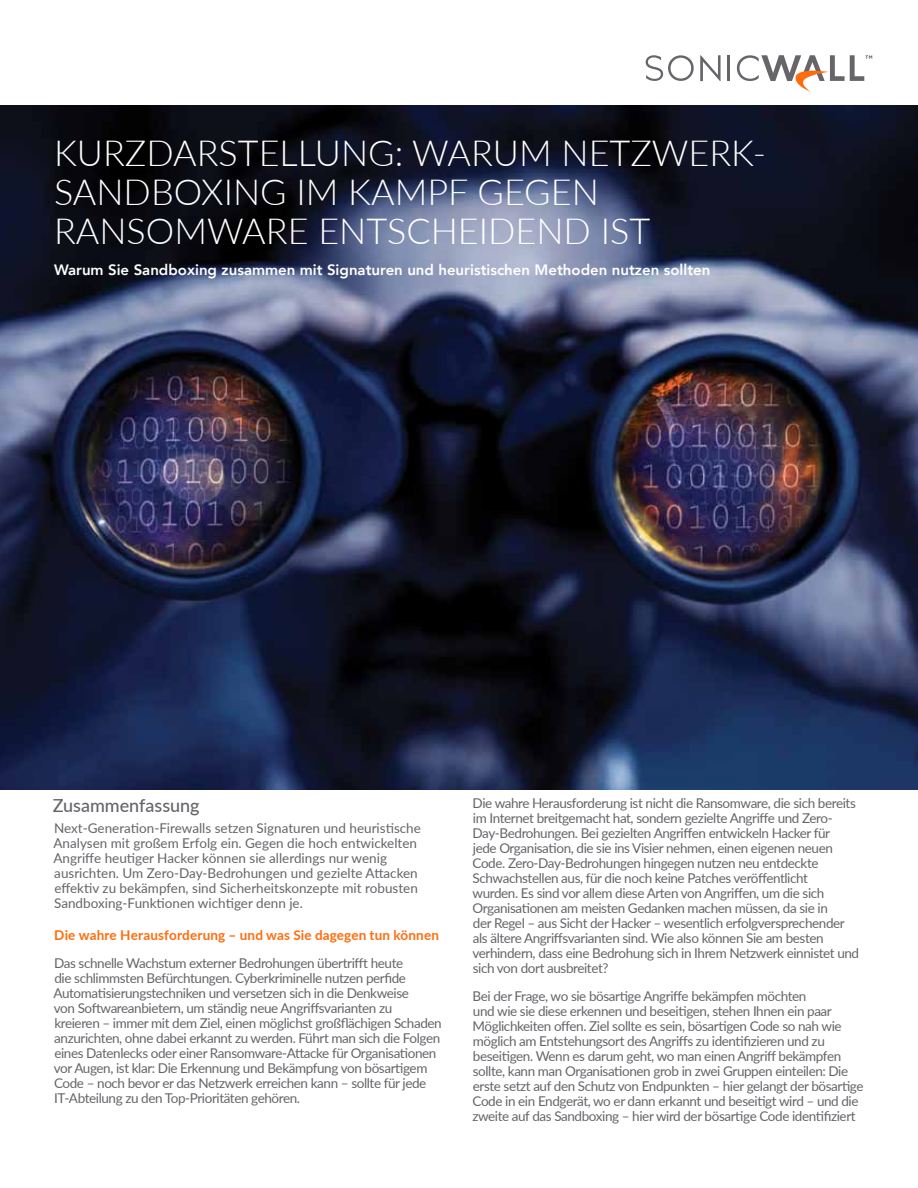
<style>
.page{position:relative;width:918px;height:1188px;background:#fff}
.page>*{position:absolute;margin:0;border:0;box-sizing:border-box;transform-origin:0 0}
.t1{font:300 36px/39px "Lato";color:#fff}
.t2{font:500 18px "Lato";color:#646569}
.t3{font:800 15px "Avenir";color:#fff}
.t4{font:13.5px/15px "Lato";letter-spacing:-.03em;color:#646569}
.t5{font:13.5px/15px "Lato";color:#646569}
.t6{font:700 13.5px "Lato";letter-spacing:.01em;color:#ff6c0c}
</style>
<div class="page">
<svg style="left:700px;top:55px;width:21px;height:26px"></svg>
<hr style="left:728px;top:55px;width:2px;height:26px;background:#65656a">
<svg style="left:646px;top:55px;width:48px;height:26px"></svg>
<svg style="left:737px;top:55px;width:135px;height:37px"></svg>
<img style="left:0;top:106px;width:918px;height:684px">
<h1 class="t1" style="left:54px;top:132px;width:714px">KURZDARSTELLUNG: WARUM NETZWERK-<br>SANDBOXING IM KAMPF GEGEN<br>RANSOMWARE ENTSCHEIDEND IST</h1>
<p class="t3" style="left:54px;top:259px;width:658px">Warum Sie Sandboxing zusammen mit Signaturen und heuristischen Methoden nutzen sollten</p>
<h2 class="t2" style="left:53px;top:792px;width:148px">Zusammenfassung</h2>
<p class="t5" style="left:54px;top:820px;width:369px">Next-Generation-Firewalls setzen Signaturen und heuristische Analysen mit großem Erfolg ein. Gegen die hoch entwickelten Angriffe heutiger Hacker können sie allerdings nur wenig ausrichten. Um Zero-Day-Bedrohungen und gezielte Attacken effektiv zu bekämpfen, sind Sicherheitskonzepte mit robusten Sandboxing-Funktionen wichtiger denn je.</p>
<p class="t6" style="left:54px;top:925px;width:386px">Die wahre Herausforderung – und was Sie dagegen tun können</p>
<p class="t4" style="left:54px;top:955px;width:390px">Das schnelle Wachstum externer Bedrohungen übertrifft heute<br>die schlimmsten Befürchtungen. Cyberkriminelle nutzen perfide Automatisierungstechniken und versetzen sich in die Denkweise<br>von Softwareanbietern, um ständig neue Angriffsvarianten zu<br>kreieren – immer mit dem Ziel, einen möglichst großflächigen Schaden anzurichten, ohne dabei erkannt zu werden. Führt man sich die Folgen eines Datenlecks oder einer Ransomware-Attacke für Organisationen vor Augen, ist klar: Die Erkennung und Bekämpfung von bösartigem Code – noch bevor er das Netzwerk erreichen kann – sollte für jede IT-Abteilung zu den Top-Prioritäten gehören.</p>
<p class="t4" style="left:472px;top:795px;width:388px">Die wahre Herausforderung ist nicht die Ransomware, die sich bereits im Internet breitgemacht hat, sondern gezielte Angriffe und Zero-Day-Bedrohungen. Bei gezielten Angriffen entwickeln Hacker für<br>jede Organisation, die sie ins Visier nehmen, einen eigenen neuen Code. Zero-Day-Bedrohungen hingegen nutzen neu entdeckte Schwachstellen aus, für die noch keine Patches veröffentlicht<br>wurden. Es sind vor allem diese Arten von Angriffen, um die sich Organisationen am meisten Gedanken machen müssen, da sie in<br>der Regel – aus Sicht der Hacker – wesentlich erfolgversprechender als ältere Angriffsvarianten sind. Wie also können Sie am besten verhindern, dass eine Bedrohung sich in Ihrem Netzwerk einnistet und sich von dort ausbreitet?</p>
<p class="t4" style="left:472px;top:988px;width:393px">Bei der Frage, wo sie bösartige Angriffe bekämpfen möchten<br>und wie sie diese erkennen und beseitigen, stehen Ihnen ein paar Möglichkeiten offen. Ziel sollte es sein, bösartigen Code so nah wie möglich am Entstehungsort des Angriffs zu identifizieren und zu beseitigen. Wenn es darum geht, wo man einen Angriff bekämpfen sollte, kann man Organisationen grob in zwei Gruppen einteilen: Die erste setzt auf den Schutz von Endpunkten – hier gelangt der bösartige Code in ein Endgerät, wo er dann erkannt und beseitigt wird – und die zweite auf das Sandboxing – hier wird der bösartige Code identifiziert</p>
</div>
